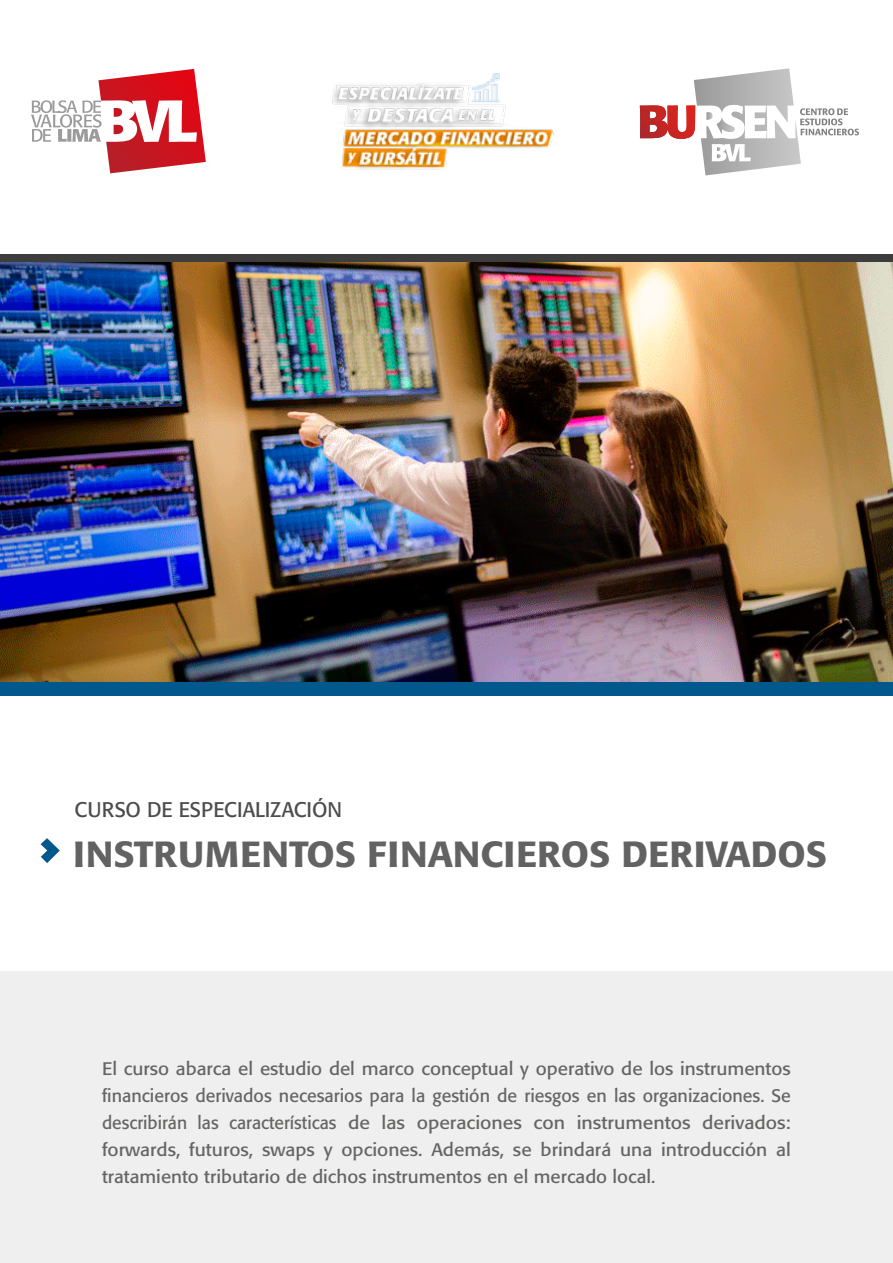
<style>
.page{position:relative;width:893px;height:1263px;background:#fff}
.page>*{position:absolute;margin:0;border:0;box-sizing:border-box;transform-origin:0 0}
.t1{font:500 36px "Formata";color:#636262;scale:1.05 1}
.t2{font:21px "Formata";color:#4c4c4c}
.t3{font:18px/27px "Formata";color:#656564;text-align:justify;scale:1.05 1}
</style>
<div class="page">
<div style="left:0;top:971px;width:893px;height:292px;background:#efefef"></div>
<svg style="left:41px;top:838px;width:19px;height:25px"></svg>
<img style="left:0;top:261px;width:893px;height:421px">
<div style="left:0;top:254px;width:893px;height:7px;background:#3d3d3d"></div>
<div style="left:0;top:682px;width:893px;height:14px;background:#00588c"></div>
<svg style="left:31px;top:69px;width:175px;height:104px"></svg>
<svg style="left:640px;top:68px;width:219px;height:107px"></svg>
<img style="left:332px;top:73px;width:222px;height:97px">
<p class="t2" style="left:74px;top:796px;width:269px">CURSO DE ESPECIALIZACIÓN</p>
<h1 class="t1" style="left:73px;top:832px;width:719px">INSTRUMENTOS FINANCIEROS DERIVADOS</h1>
<p class="t3" style="left:102px;top:1055px;width:657px">El curso abarca el estudio del marco conceptual y operativo de los instrumentos financieros derivados necesarios para la gestión de riesgos en las organizaciones. Se describirán las características de las operaciones con instrumentos derivados: forwards, futuros, swaps y opciones. Además, se brindará una introducción al tratamiento tributario de dichos instrumentos en el mercado local.</p>
</div>
